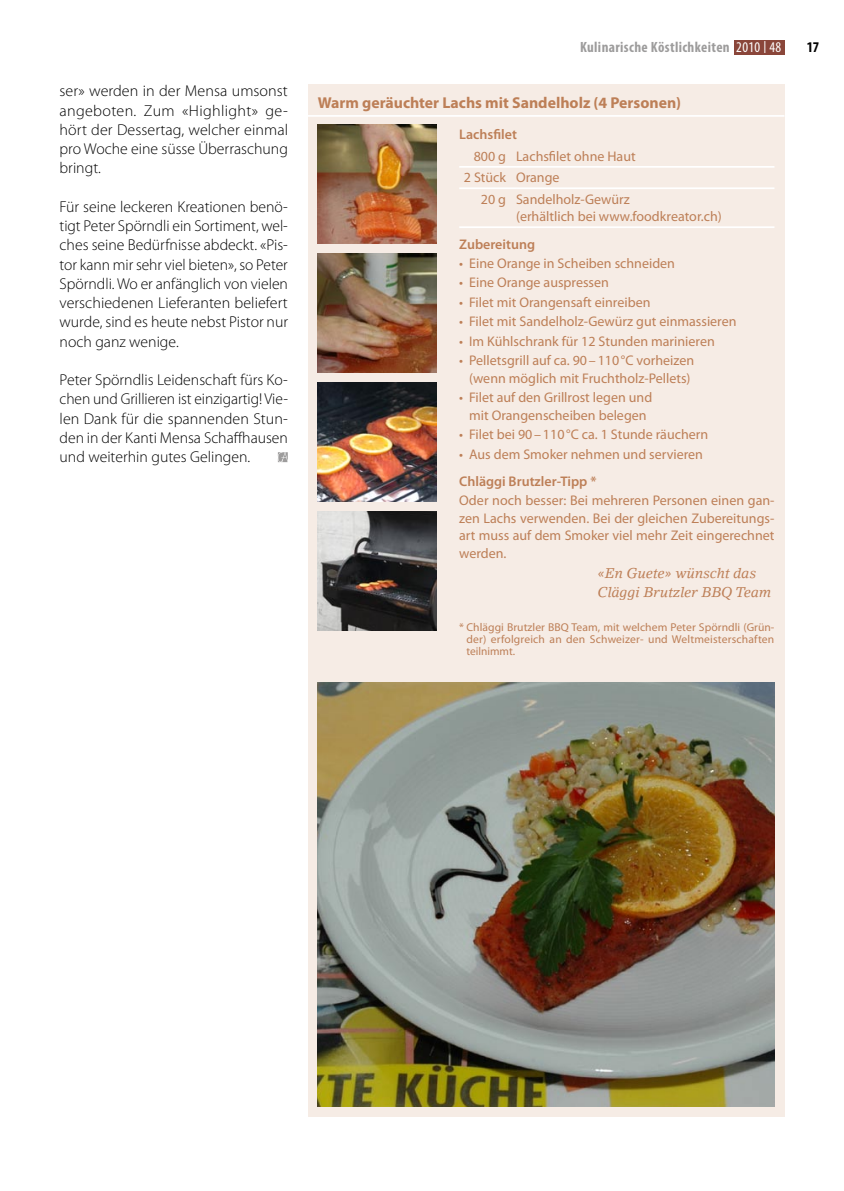
<style>
.page{position:relative;width:844px;height:1191px;background:#fff}
.page>*{position:absolute;margin:0;border:0;box-sizing:border-box;transform-origin:0 0}
.D_Grundtext{font:300 15.75px/19.2px "Myriad Pro";color:#000;text-align:justify}
.D_Kastentitel{font:700 15.75px "Myriad Pro";color:#bd7f57}
.t1{font:700 condensed 14.88px "Myriad Pro";letter-spacing:.025em;color:#9d9c9c}
.t2{font:700 condensed 14.88px "Myriad Pro";color:#000}
.D_KastentextAufzahlu{font:14px/17.5px "Myriad Pro";color:#bd7f57;text-align:center}
.D_Kastentext{font:14px/17.5px "Myriad Pro";color:#bd7f57}
.D_Kastentext-2{font:600 14px "Myriad Pro";color:#bd7f57}
.D_Bildlegende{font:italic 14px/19.2px "Lino Letter LT";color:#bd7f57}
.D_Kastentext-3{font:11.38px/12.2px "Myriad Pro";letter-spacing:.015em;color:#bd7f57;text-align:justify}
.s1{font-weight:400;color:#fff}
.s2{font-weight:400;font-size:11.9px;color:#fff}
</style>
<div class="page">
<div style="left:733px;top:40px;width:51px;height:14px;background:#8a463a"></div>
<div style="left:308px;top:84px;width:476px;height:1032px;background:#f6ece5"></div>
<hr style="left:308px;top:115px;width:476px;height:2px;background:#fff">
<hr style="left:459px;top:166px;width:57px;height:2px;background:#fff">
<hr style="left:516px;top:166px;width:258px;height:2px;background:#fff">
<hr style="left:459px;top:187px;width:57px;height:2px;background:#fff">
<hr style="left:516px;top:187px;width:258px;height:2px;background:#fff">
<hr style="left:459px;top:226px;width:57px;height:2px;background:#fff">
<hr style="left:516px;top:226px;width:258px;height:2px;background:#fff">
<img style="left:317px;top:682px;width:457px;height:425px">
<img style="left:317px;top:124px;width:120px;height:119px">
<img style="left:317px;top:253px;width:120px;height:119px">
<img style="left:317px;top:382px;width:120px;height:119px">
<img style="left:317px;top:511px;width:120px;height:119px">
<svg style="left:278px;top:452px;width:10px;height:10px"></svg>
<p class="D_Grundtext" style="left:60px;top:81px;width:230px">ser» werden in der Mensa umsonst angeboten. Zum «Highlight» ge&shy;hört der Dessertag, welcher einmal pro Woche eine süsse Überraschung bringt.</p>
<p class="D_Grundtext" style="left:60px;top:197px;width:230px">Für seine leckeren Kreationen benö&shy;tigt Peter Spörndli ein Sortiment, wel&shy;ches seine Bedürfnisse abdeckt. «Pis&shy;tor kann mir sehr viel bieten», so Peter Spörndli. Wo er anfänglich von vielen verschiedenen Lieferanten beliefert wurde, sind es heute nebst Pistor nur noch ganz wenige.</p>
<p class="D_Grundtext" style="left:60px;top:370px;width:230px">Peter Spörndlis Leidenschaft fürs Ko&shy;chen und Grillieren ist einzigartig! Vie&shy;len Dank für die spannenden Stun&shy;den in der Kanti Mensa Schaffhausen und weiterhin gutes Gelingen.</p>
<p class="t1" style="left:580px;top:38px;width:203px">Kulinarische Köstlichkeiten <span class="s1">2010</span> <span class="s2">|</span> <span class="s1">48</span></p>
<p class="t2" style="left:806px;top:38px;width:14px">17</p>
<p class="D_Kastentitel" style="left:317px;top:92px;width:365px">Warm geräuchter Lachs mit Sandelholz (4 Personen)</p>
<p class="D_Kastentext-2" style="left:459px;top:126px;width:59px">Lachsfilet</p>
<p class="D_Kastentext" style="left:473px;top:147px;width:34px">800 g</p>
<p class="D_Kastentext" style="left:516px;top:147px;width:121px">Lachsfilet ohne Haut</p>
<p class="D_Kastentext" style="left:463px;top:169px;width:44px">2 Stück</p>
<p class="D_Kastentext" style="left:516px;top:169px;width:45px">Orange</p>
<p class="D_Kastentext" style="left:481px;top:190px;width:27px">20 g</p>
<p class="D_Kastentext" style="left:516px;top:190px;width:207px">Sandelholz-Gewürz<br>(erhältlich bei www.foodkreator.ch)</p>
<p class="D_Kastentext-2" style="left:459px;top:235px;width:77px">Zubereitung</p>
<p class="D_KastentextAufzahlu" style="left:459px;top:254px;width:217px">• Eine Orange in Scheiben schneiden</p>
<p class="D_KastentextAufzahlu" style="left:459px;top:274px;width:151px">• Eine Orange auspressen</p>
<p class="D_KastentextAufzahlu" style="left:459px;top:293px;width:193px">• Filet mit Orangensaft einreiben</p>
<p class="D_KastentextAufzahlu" style="left:459px;top:313px;width:279px">• Filet mit Sandelholz-Gewürz gut einmassieren</p>
<p class="D_KastentextAufzahlu" style="left:459px;top:332px;width:257px">• Im Kühlschrank für 12 Stunden marinieren</p>
<p class="D_KastentextAufzahlu" style="left:459px;top:352px;width:236px">• Pelletsgrill auf ca. 90–110°C vorheizen (wenn möglich mit Fruchtholz-Pellets)</p>
<p class="D_KastentextAufzahlu" style="left:459px;top:389px;width:194px">• Filet auf den Grillrost legen und mit Orangenscheiben belegen</p>
<p class="D_KastentextAufzahlu" style="left:459px;top:426px;width:250px">• Filet bei 90–110°C ca. 1 Stunde räuchern</p>
<p class="D_KastentextAufzahlu" style="left:459px;top:445px;width:245px">• Aus dem Smoker nehmen und servieren</p>
<p class="D_Kastentext-2" style="left:459px;top:472px;width:139px">Chläggi Brutzler-Tipp *</p>
<p class="D_Kastentext" style="left:459px;top:492px;width:317px;text-align:justify">Oder noch besser: Bei mehreren Personen einen gan&shy;zen Lachs verwenden. Bei der gleichen Zubereitungs&shy;art muss auf dem Smoker viel mehr Zeit eingerechnet werden.</p>
<p class="D_Bildlegende" style="left:597px;top:563px;width:175px">«En Guete» wünscht das<br>Cläggi Brutzler BBQ Team</p>
<p class="D_Kastentext-3" style="left:466px;top:620px;width:309px;text-indent:-7px">* Chläggi Brutzler BBQ Team, mit welchem Peter Spörndli (Grün&shy;der) erfolgreich an den Schweizer- und Weltmeisterschaften teilnimmt.</p>
</div>
